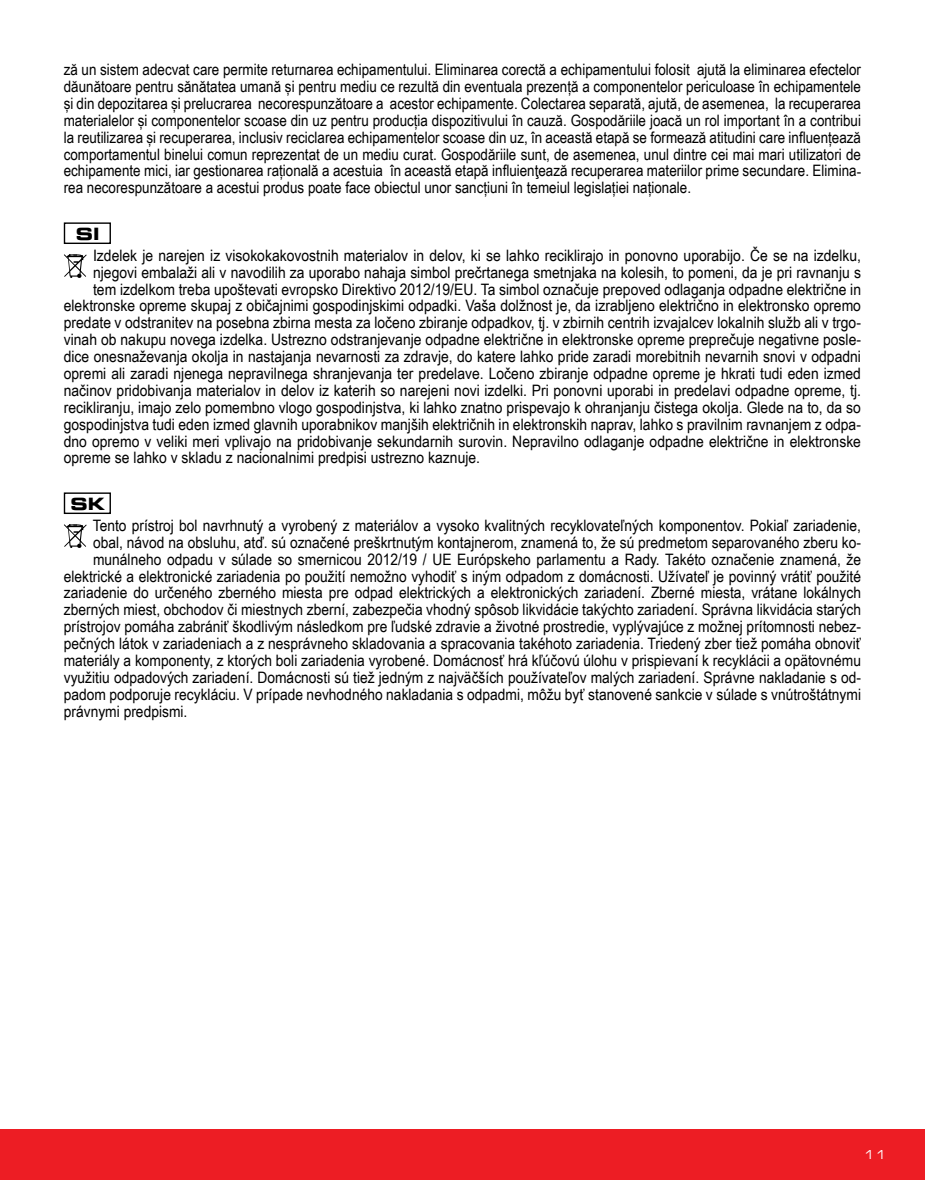
<style>
.page{position:relative;width:925px;height:1180px;background:#fff}
.page>*{position:absolute;margin:0;border:0;box-sizing:border-box;transform-origin:0 0}
.t1{font:700 16.88px "Square 721 Ex EU";color:#000}
.t2{font:15.75px "Arial Narrow";color:#000;scale:1.08 1}
.t3{font:15.75px "Arial Narrow";color:#000;scale:1.07 1}
.t4{font:15.75px/16.9px "Arial Narrow";color:#000;text-align:justify;scale:1.04 1}
.t5{font:12.15px "Square 721 Ex EU";color:#fff}
</style>
<div class="page">
<div style="left:0;top:1129px;width:925px;height:51px;background:#ed1d24"></div>
<div style="left:64px;top:222px;width:47px;height:22px;border:1px solid #000"></div>
<svg style="left:64px;top:254px;width:23px;height:24px"></svg>
<div style="left:64px;top:492px;width:47px;height:22px;border:1px solid #000"></div>
<svg style="left:64px;top:524px;width:23px;height:24px"></svg>
<p class="t4" style="left:64px;top:61px;width:768px">ză un sistem adecvat care permite returnarea echipamentului. Eliminarea corectă a echipamentului folosit ajută la eliminarea efectelor dăunătoare pentru sănătatea umană și pentru mediu ce rezultă din eventuala prezență a componentelor periculoase în echipamentele și din depozitarea și prelucrarea necorespunzătoare a acestor echipamente. Colectarea separată, ajută, de asemenea, la recuperarea materialelor și componentelor scoase din uz pentru producția dispozitivului în cauză. Gospodăriile joacă un rol important în a contribui la reutilizarea și recuperarea, inclusiv reciclarea echipamentelor scoase din uz, în această etapă se formează atitudini care influențează comportamentul binelui comun reprezentat de un mediu curat. Gospodăriile sunt, de asemenea, unul dintre cei mai mari utilizatori de echipamente mici, iar gestionarea rațională a acestuia în această etapă influienţează recuperarea materiilor prime secundare. Elimina&shy;rea necorespunzătoare a acestui produs poate face obiectul unor sancțiuni în temeiul legislației naționale.</p>
<p class="t1" style="left:76px;top:223px;width:25px">SI</p>
<p class="t2" style="left:93px;top:244px;width:712px">Izdelek je narejen iz visokokakovostnih materialov in delov, ki se lahko reciklirajo in ponovno uporabijo. Če se na izdelku,</p>
<p class="t2" style="left:93px;top:261px;width:712px">njegovi embalaži ali v navodilih za uporabo nahaja simbol prečrtanega smetnjaka na kolesih, to pomeni, da je pri ravnanju s</p>
<p class="t2" style="left:93px;top:278px;width:712px">tem izdelkom treba upoštevati evropsko Direktivo 2012/19/EU. Ta simbol označuje prepoved odlaganja odpadne električne in</p>
<p class="t2" style="left:64px;top:294px;width:740px">elektronske opreme skupaj z običajnimi gospodinjskimi odpadki. Vaša dolžnost je, da izrabljeno električno in elektronsko opremo</p>
<p class="t2" style="left:64px;top:311px;width:740px">predate v odstranitev na posebna zbirna mesta za ločeno zbiranje odpadkov, tj. v zbirnih centrih izvajalcev lokalnih služb ali v trgo-</p>
<p class="t2" style="left:64px;top:328px;width:740px">vinah ob nakupu novega izdelka. Ustrezno odstranjevanje odpadne električne in elektronske opreme preprečuje negativne posle-</p>
<p class="t2" style="left:64px;top:345px;width:740px">dice onesnaževanja okolja in nastajanja nevarnosti za zdravje, do katere lahko pride zaradi morebitnih nevarnih snovi v odpadni</p>
<p class="t2" style="left:64px;top:362px;width:740px">opremi ali zaradi njenega nepravilnega shranjevanja ter predelave. Ločeno zbiranje odpadne opreme je hkrati tudi eden izmed</p>
<p class="t2" style="left:64px;top:379px;width:740px">načinov pridobivanja materialov in delov iz katerih so narejeni novi izdelki. Pri ponovni uporabi in predelavi odpadne opreme, tj.</p>
<p class="t2" style="left:64px;top:396px;width:740px">recikliranju, imajo zelo pomembno vlogo gospodinjstva, ki lahko znatno prispevajo k ohranjanju čistega okolja. Glede na to, da so</p>
<p class="t2" style="left:64px;top:412px;width:740px">gospodinjstva tudi eden izmed glavnih uporabnikov manjših električnih in elektronskih naprav, lahko s pravilnim ravnanjem z odpa-</p>
<p class="t2" style="left:64px;top:429px;width:740px">dno opremo v veliki meri vplivajo na pridobivanje sekundarnih surovin. Nepravilno odlaganje odpadne električne in elektronske</p>
<p class="t2" style="left:64px;top:446px;width:387px">opreme se lahko v skladu z nacionalnimi predpisi ustrezno kaznuje.</p>
<p class="t1" style="left:70px;top:493px;width:36px">SK</p>
<p class="t3" style="left:93px;top:514px;width:719px">Tento prístroj bol navrhnutý a vyrobený z materiálov a vysoko kvalitných recyklovateľných komponentov. Pokiaľ zariadenie,</p>
<p class="t3" style="left:93px;top:531px;width:719px">obal, návod na obsluhu, atď. sú označené preškrtnutým kontajnerom, znamená to, že sú predmetom separovaného zberu ko-</p>
<p class="t3" style="left:93px;top:548px;width:719px">munálneho odpadu v súlade so smernicou 2012/19 / UE Európskeho parlamentu a Rady. Takéto označenie znamená, že</p>
<p class="t3" style="left:64px;top:564px;width:746px">elektrické a elektronické zariadenia po použití nemožno vyhodiť s iným odpadom z domácnosti. Užívateľ je povinný vrátiť použité</p>
<p class="t3" style="left:64px;top:581px;width:746px">zariadenie do určeného zberného miesta pre odpad elektrických a elektronických zariadení. Zberné miesta, vrátane lokálnych</p>
<p class="t3" style="left:64px;top:598px;width:746px">zberných miest, obchodov či miestnych zberní, zabezpečia vhodný spôsob likvidácie takýchto zariadení. Správna likvidácia starých</p>
<p class="t3" style="left:64px;top:615px;width:747px">prístrojov pomáha zabrániť škodlivým následkom pre ľudské zdravie a životné prostredie, vyplývajúce z možnej prítomnosti nebez-</p>
<p class="t3" style="left:64px;top:632px;width:746px">pečných látok v zariadeniach a z nesprávneho skladovania a spracovania takéhoto zariadenia. Triedený zber tiež pomáha obnoviť</p>
<p class="t3" style="left:64px;top:649px;width:746px">materiály a komponenty, z ktorých boli zariadenia vyrobené. Domácnosť hrá kľúčovú úlohu v prispievaní k recyklácii a opätovnému</p>
<p class="t3" style="left:64px;top:666px;width:747px">využitiu odpadových zariadení. Domácnosti sú tiež jedným z najväčších používateľov malých zariadení. Správne nakladanie s od-</p>
<p class="t3" style="left:64px;top:683px;width:746px">padom podporuje recykláciu. V prípade nevhodného nakladania s odpadmi, môžu byť stanovené sankcie v súlade s vnútroštátnymi</p>
<p class="t3" style="left:64px;top:699px;width:117px">právnymi predpismi.</p>
<p class="t5" style="left:863px;top:1147px;width:25px">11</p>
</div>
